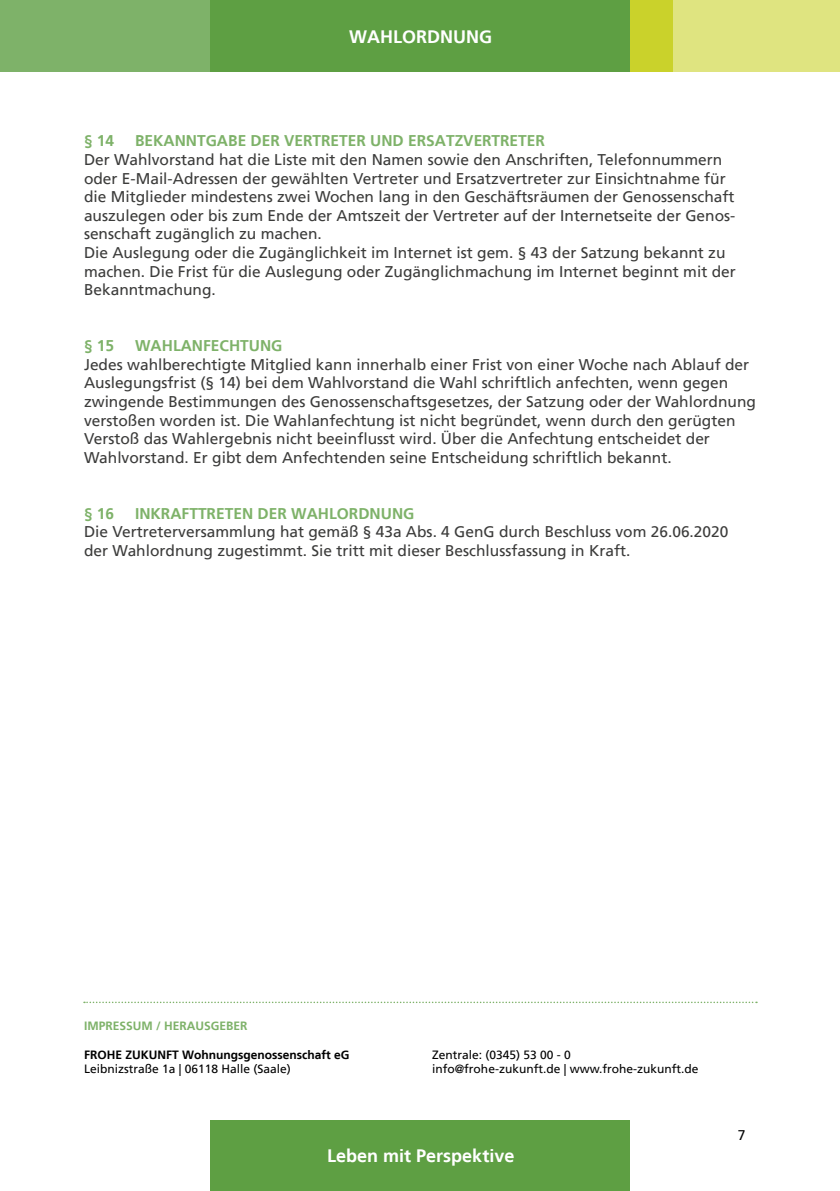
<style>
.page{position:relative;width:840px;height:1191px;background:#fff}
.page>*{position:absolute;margin:0;border:0;box-sizing:border-box;transform-origin:0 0}
.t1{font:700 18px "Frutiger LT";color:#fff}
.t2{font:15.6px/18.6px "Frutiger LT";color:#3c3c3b}
.t3{font:700 15.6px "Frutiger LT";color:#7eb269}
.t4{font:14px "Frutiger LT";color:#000}
.t5{font:12px/14.4px "Frutiger LT";color:#000}
.t6{font:700 12px "Frutiger LT";color:#000}
.t7{font:700 12px "Frutiger LT";color:#7eb269}
</style>
<div class="page">
<svg style="left:84px;top:1001px;width:672px;height:2px"></svg>
<div style="left:672px;top:0;width:167px;height:72px;background:#dfe480"></div>
<div style="left:629px;top:0;width:43px;height:72px;background:#cad22b"></div>
<div style="left:0;top:0;width:210px;height:72px;background:#7eb269"></div>
<div style="left:210px;top:1120px;width:419px;height:71px;background:#5e9f43"></div>
<div style="left:210px;top:0;width:419px;height:72px;background:#5e9f43"></div>
<p class="t1" style="left:349px;top:26px;width:144px">WAHLORDNUNG</p>
<p class="t3" style="left:84px;top:132px;width:32px">§ 14</p>
<p class="t3" style="left:135px;top:132px;width:411px">BEKANNTGABE DER VERTRETER UND ERSATZVERTRETER</p>
<p class="t2" style="left:84px;top:150px;width:653px">Der Wahlvorstand hat die Liste mit den Namen sowie den Anschriften, Telefonnummern oder E-Mail-Adressen der gewählten Vertreter und Ersatzvertreter zur Einsichtnahme für die Mitglieder mindestens zwei Wochen lang in den Geschäftsräumen der Genossenschaft auszulegen oder bis zum Ende der Amtszeit der Vertreter auf der Internetseite der Genos&shy;senschaft zugänglich zu machen.<br>Die Auslegung oder die Zugänglichkeit im Internet ist gem. § 43 der Satzung bekannt zu machen. Die Frist für die Auslegung oder Zugänglichmachung im Internet beginnt mit der Bekanntmachung.</p>
<p class="t3" style="left:84px;top:336px;width:32px">§ 15</p>
<p class="t3" style="left:135px;top:336px;width:149px">WAHLANFECHTUNG</p>
<p class="t2" style="left:84px;top:355px;width:673px">Jedes wahlberechtigte Mitglied kann innerhalb einer Frist von einer Woche nach Ablauf der Auslegungsfrist (§ 14) bei dem Wahlvorstand die Wahl schriftlich anfechten, wenn gegen zwingende Bestimmungen des Genossenschaftsgesetzes, der Satzung oder der Wahlordnung verstoßen worden ist. Die Wahlanfechtung ist nicht begründet, wenn durch den gerügten Verstoß das Wahlergebnis nicht beeinflusst wird. Über die Anfechtung entscheidet der Wahlvorstand. Er gibt dem Anfechtenden seine Entscheidung schriftlich bekannt.</p>
<p class="t3" style="left:84px;top:504px;width:32px">§ 16</p>
<p class="t3" style="left:135px;top:504px;width:281px">INKRAFTTRETEN DER WAHLORDNUNG</p>
<p class="t2" style="left:84px;top:522px;width:645px">Die Vertreterversammlung hat gemäß § 43a Abs. 4 GenG durch Beschluss vom 26.06.2020 der Wahlordnung zugestimmt. Sie tritt mit dieser Beschlussfassung in Kraft.</p>
<p class="t7" style="left:84px;top:1018px;width:165px">IMPRESSUM / HERAUSGEBER</p>
<p class="t6" style="left:84px;top:1047px;width:267px">FROHE ZUKUNFT Wohnungsgenossenschaft eG</p>
<p class="t5" style="left:84px;top:1061px;width:208px">Leibnizstraße 1a | 06118 Halle (Saale)</p>
<p class="t5" style="left:432px;top:1047px;width:268px">Zentrale: (0345) 53 00 - 0 info@frohe-zukunft.de | www.frohe-zukunft.de</p>
<p class="t1" style="left:327px;top:1145px;width:189px">Leben mit Perspektive</p>
<p class="t4" style="left:737px;top:1126px;width:9px">7</p>
</div>
